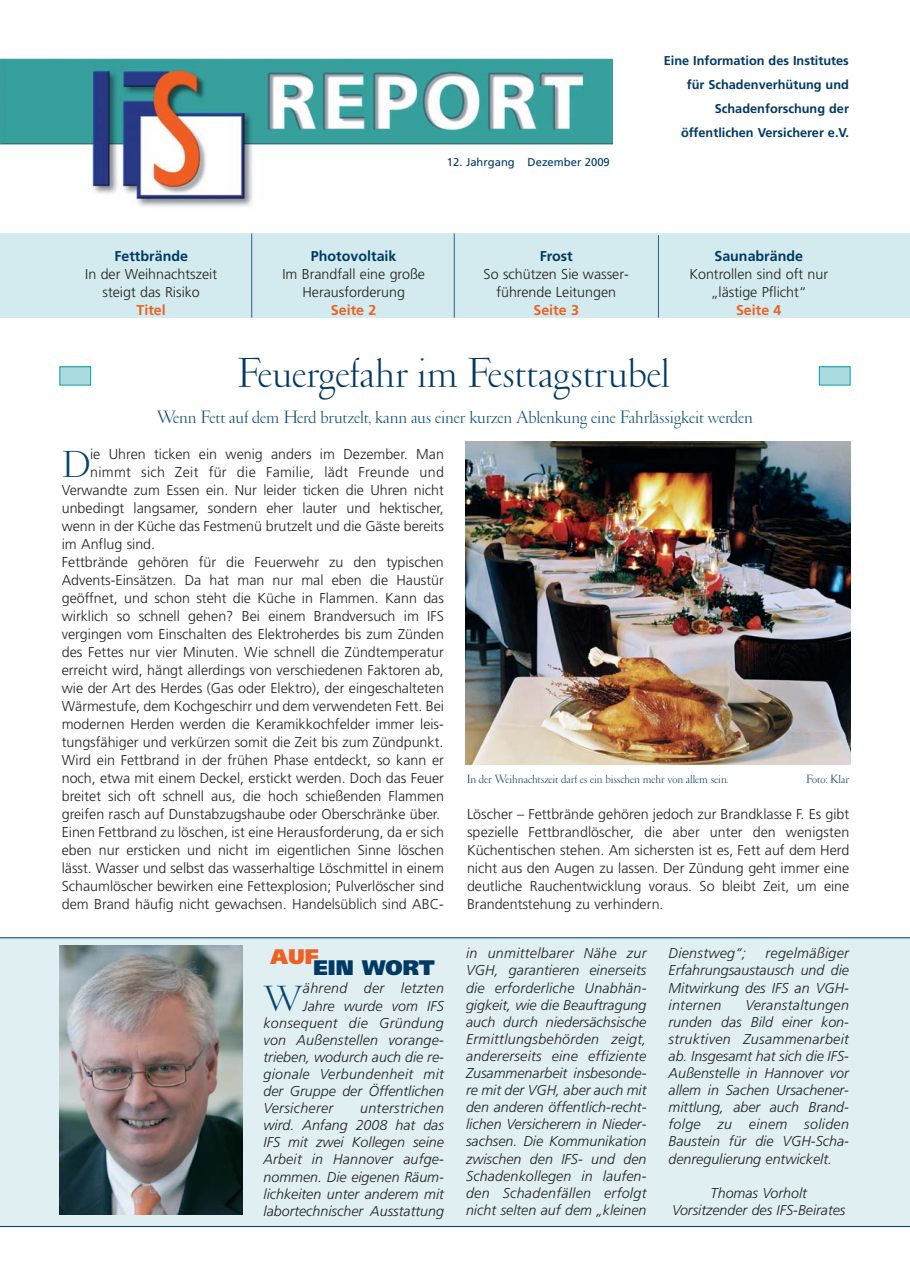
<style>
.page{position:relative;width:910px;height:1280px;background:#fff}
.page>*{position:absolute;margin:0;border:0;box-sizing:border-box;transform-origin:0 0}
.t1{font:300 42.3px "Garamond";color:#003964}
.t2{font:300 37.95px "Garamond";color:#004570}
.t3{font:300 36.75px "Garamond";color:#004570}
.t4{font:900 21px "Frutiger";color:#003964}
.t5{font:900 21px "Frutiger";color:#ee6124}
.t6{font:300 18px "Garamond";color:#004570}
.t7{font:300 14.25px/18px "Frutiger";color:#231f20;text-align:center}
.t8{font:italic 300 14.25px/17.1px "Frutiger";color:#231f20;text-align:justify}
.t9{font:italic 300 14.25px "Frutiger";letter-spacing:.02em;color:#231f20}
.t10{font:300 14.25px "Frutiger";letter-spacing:.02em;color:#231f20}
.t11{font:700 12.75px/24px "Frutiger";color:#003964;text-align:right}
.t12{font:300 12px "Garamond";color:#003964}
.t13{font:11.25px "Frutiger";color:#003964}
.s1{font-weight:700;color:#003964}
.s2{font-weight:700;color:#ee6124}
</style>
<div class="page">
<div style="left:0;top:234px;width:910px;height:84px;background:#d3ebee"></div>
<div style="left:0;top:937px;width:910px;height:290px;background:#e0f0f2"></div>
<img style="left:0;top:57px;width:612px;height:150px">
<img style="left:465px;top:441px;width:385px;height:324px">
<hr style="left:454px;top:234px;width:1px;height:84px;background:#2c618a">
<hr style="left:251px;top:234px;width:1px;height:84px;background:#2c618a">
<hr style="left:658px;top:235px;width:1px;height:83px;background:#2c618a">
<div style="left:60px;top:367px;width:31px;height:18px;background:#abdae0"></div>
<div style="left:60px;top:366px;width:31px;height:19px;border:1px solid #00a1af"></div>
<div style="left:819px;top:367px;width:31px;height:18px;background:#abdae0"></div>
<div style="left:819px;top:366px;width:31px;height:19px;border:1px solid #00a1af"></div>
<img style="left:60px;top:945px;width:183px;height:270px">
<p class="t13" style="left:447px;top:157px;width:164px">12. Jahrgang Dezember 2009</p>
<p class="t11" style="left:664px;top:49px;width:187px">Eine Information des Institutes für Schadenverhütung und<br>Schadenforschung der öffentlichen Versicherer e.V.</p>
<p class="t7" style="left:85px;top:248px;width:133px"><span class="s1">Fettbrände<br></span>In der Weihnachtszeit steigt das Risiko<br><span class="s2">Titel</span></p>
<p class="t7" style="left:282px;top:248px;width:144px"><span class="s1">Photovoltaik<br></span>Im Brandfall eine große<br>Herausforderung<br><span class="s2">Seite 2</span></p>
<p class="t7" style="left:484px;top:248px;width:147px"><span class="s1">Frost<br></span>So schützen Sie wasser&shy;führende Leitungen<br><span class="s2">Seite 3</span></p>
<p class="t7" style="left:689px;top:248px;width:140px"><span class="s1">Saunabrände<br></span>Kontrollen sind oft nur „lästige Pflicht“<br><span class="s2">Seite 4</span></p>
<p class="t1" style="left:237px;top:356px;width:434px">Feuergefahr im Festtagstrubel</p>
<p class="t6" style="left:157px;top:410px;width:598px">Wenn Fett auf dem Herd brutzelt, kann aus einer kurzen Ablenkung eine Fahrlässigkeit werden</p>
<p class="t2" style="left:62px;top:449px;width:30px">D</p>
<p class="t7" style="left:90px;top:446px;width:355px">ie Uhren ticken ein wenig anders im Dezember. Man</p>
<p class="t10" style="left:90px;top:466px;width:355px">nimmt sich Zeit für die Familie, lädt Freunde und</p>
<p class="t7" style="left:62px;top:482px;width:384px">Verwandte zum Essen ein. Nur leider ticken die Uhren nicht</p>
<p class="t7" style="left:62px;top:500px;width:384px">unbedingt langsamer, sondern eher lauter und hektischer,</p>
<p class="t7" style="left:62px;top:518px;width:384px">wenn in der Küche das Festmenü brutzelt und die Gäste bereits</p>
<p class="t7" style="left:62px;top:536px;width:95px">im Anflug sind.</p>
<p class="t7" style="left:62px;top:554px;width:384px">Fettbrände gehören für die Feuerwehr zu den typischen</p>
<p class="t7" style="left:62px;top:572px;width:384px">Advents-Einsätzen. Da hat man nur mal eben die Haustür</p>
<p class="t7" style="left:62px;top:590px;width:384px">geöffnet, und schon steht die Küche in Flammen. Kann das</p>
<p class="t7" style="left:62px;top:608px;width:384px">wirklich so schnell gehen? Bei einem Brandversuch im IFS</p>
<p class="t7" style="left:62px;top:626px;width:384px">vergingen vom Einschalten des Elektroherdes bis zum Zünden</p>
<p class="t7" style="left:62px;top:644px;width:384px">des Fettes nur vier Minuten. Wie schnell die Zündtemperatur</p>
<p class="t7" style="left:62px;top:662px;width:384px">erreicht wird, hängt allerdings von verschiedenen Faktoren ab,</p>
<p class="t7" style="left:62px;top:680px;width:384px">wie der Art des Herdes (Gas oder Elektro), der eingeschalteten</p>
<p class="t7" style="left:62px;top:698px;width:384px">Wärmestufe, dem Kochgeschirr und dem verwendeten Fett. Bei</p>
<p class="t7" style="left:62px;top:716px;width:384px">modernen Herden werden die Keramikkochfelder immer leis-</p>
<p class="t7" style="left:62px;top:734px;width:383px">tungsfähiger und verkürzen somit die Zeit bis zum Zündpunkt.</p>
<p class="t7" style="left:62px;top:752px;width:384px">Wird ein Fettbrand in der frühen Phase entdeckt, so kann er</p>
<p class="t7" style="left:62px;top:770px;width:384px">noch, etwa mit einem Deckel, erstickt werden. Doch das Feuer</p>
<p class="t7" style="left:62px;top:788px;width:384px">breitet sich oft schnell aus, die hoch schießenden Flammen</p>
<p class="t7" style="left:62px;top:806px;width:380px">greifen rasch auf Dunstabzugshaube oder Oberschränke über.</p>
<p class="t7" style="left:62px;top:824px;width:384px">Einen Fettbrand zu löschen, ist eine Herausforderung, da er sich</p>
<p class="t7" style="left:62px;top:842px;width:384px">eben nur ersticken und nicht im eigentlichen Sinne löschen</p>
<p class="t7" style="left:62px;top:860px;width:384px">lässt. Wasser und selbst das wasserhaltige Löschmittel in einem</p>
<p class="t7" style="left:62px;top:878px;width:384px">Schaumlöscher bewirken eine Fettexplosion; Pulverlöscher sind</p>
<p class="t7" style="left:62px;top:896px;width:384px">dem Brand häufig nicht gewachsen. Handelsüblich sind ABC-</p>
<p class="t5" style="left:270px;top:948px;width:50px">AUF</p>
<p class="t4" style="left:314px;top:959px;width:123px">EIN WORT</p>
<p class="t3" style="left:264px;top:984px;width:41px">W</p>
<p class="t9" style="left:303px;top:983px;width:142px">ährend der letzten</p>
<p class="t8" style="left:303px;top:998px;width:142px">Jahre wurde vom IFS</p>
<p class="t9" style="left:264px;top:1017px;width:182px">konsequent die Gründung</p>
<p class="t8" style="left:264px;top:1032px;width:182px">von Außenstellen vorange-</p>
<p class="t8" style="left:264px;top:1049px;width:182px">trieben, wodurch auch die re-</p>
<p class="t9" style="left:264px;top:1068px;width:182px">gionale Verbundenheit mit</p>
<p class="t8" style="left:264px;top:1084px;width:182px">der Gruppe der Öffentlichen</p>
<p class="t9" style="left:264px;top:1102px;width:71px">Versicherer</p>
<p class="t8" style="left:264px;top:1101px;width:182px;text-indent:97px">unterstrichen wird. Anfang 2008 hat das IFS mit zwei Kollegen seine Arbeit in Hannover aufge&shy;nommen. Die eigenen Räum&shy;lichkeiten unter anderem mit labortechnischer Ausstattung</p>
<p class="t12" style="left:467px;top:774px;width:263px">In der Weihnachtszeit darf es ein bisschen mehr von allem sein.</p>
<p class="t12" style="left:806px;top:774px;width:44px">Foto: Klar</p>
<p class="t7" style="left:467px;top:806px;width:384px;text-align:justify">Löscher – Fettbrände gehören jedoch zur Brandklasse F. Es gibt spezielle Fettbrandlöscher, die aber unter den wenigsten Küchentischen stehen. Am sichersten ist es, Fett auf dem Herd nicht aus den Augen zu lassen. Der Zündung geht immer eine deutliche Rauchentwicklung voraus. So bleibt Zeit, um eine Brandentstehung zu verhindern.</p>
<p class="t8" style="left:669px;top:946px;width:182px;text-indent:97px">regelmäßiger Erfahrungsaustausch und die Mitwirkung des IFS an VGH&shy;internen</p>
<p class="t8" style="left:466px;top:946px;width:182px">in unmittelbarer Nähe zur VGH, garantieren einerseits die erforderliche Unabhän&shy;gigkeit, wie die Beauftragung auch durch niedersächsische Ermittlungsbehörden zeigt, andererseits eine effiziente Zusammenarbeit insbesonde&shy;re mit der VGH, aber auch mit den anderen öffentlich-recht&shy;lichen Versicherern in Nieder&shy;sachsen. Die Kommunikation zwischen den IFS- und den Schadenkollegen in laufen&shy;den Schadenfällen erfolgt nicht selten auf dem „kleinen</p>
<p class="t9" style="left:669px;top:948px;width:79px">Dienstweg“;</p>
<p class="t8" style="left:669px;top:997px;width:182px;text-indent:77px">Veranstaltungen runden das Bild einer kon&shy;struktiven Zusammenarbeit ab. Insgesamt hat sich die IFS-Außenstelle in Hannover vor allem in Sachen Ursachener&shy;mittlung, aber auch Brand&shy;folge zu einem soliden Baustein für die VGH-Scha&shy;denregulierung entwickelt.</p>
<p class="t8" style="left:672px;top:1185px;width:175px;text-align:center">Thomas Vorholt<br>Vorsitzender des IFS-Beirates</p>
</div>
